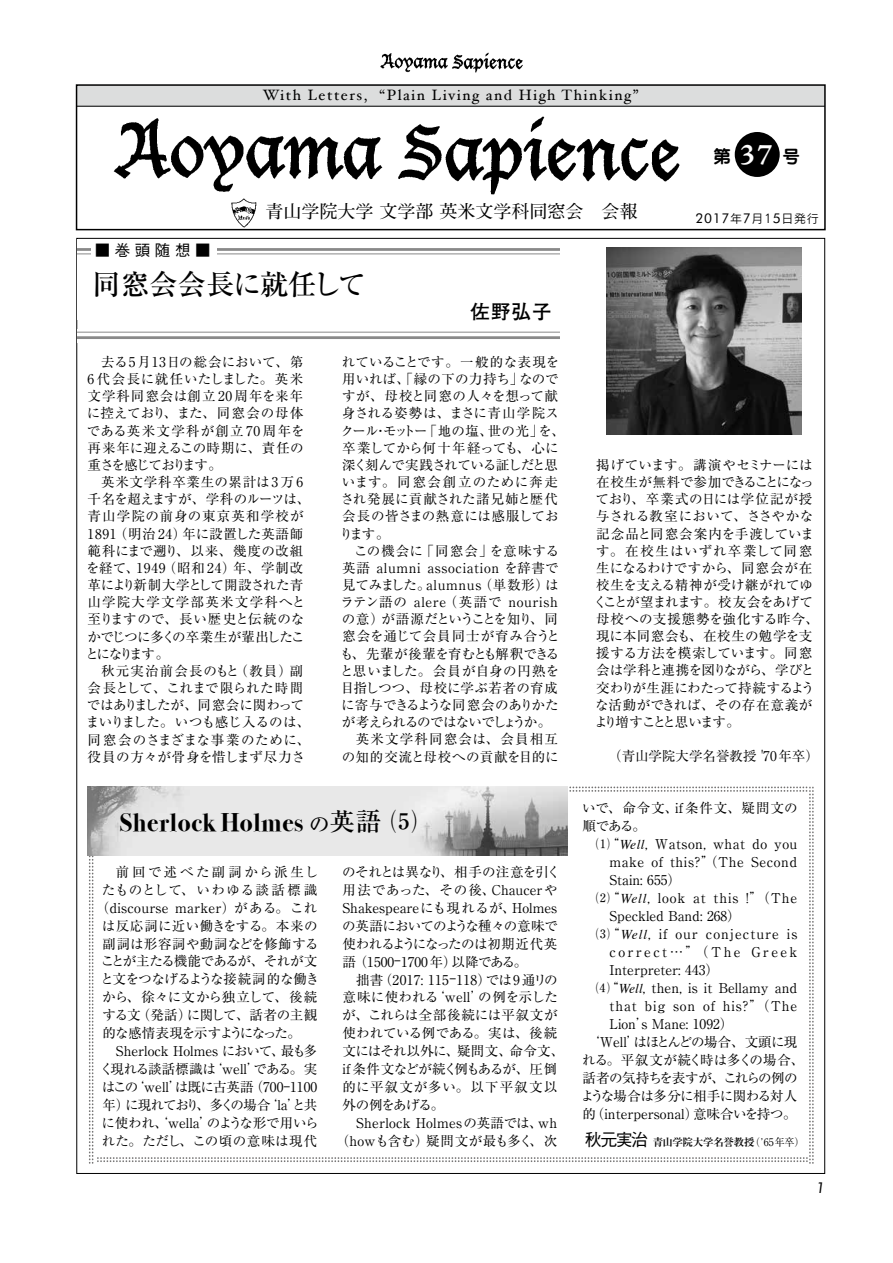
<style>
.page{position:relative;width:893px;height:1263px;background:#fff}
.page>*{position:absolute;margin:0;border:0;box-sizing:border-box;transform-origin:0 0}
.t1{font:700 30px "Adobe Jenson Pro";color:#fff}
.t2{font:500 28.5px "Ryumin Pro";letter-spacing:-.01em;color:#000}
.t3{font:700 25.5px "Bodoni Svty Two ITCTT";letter-spacing:.025em;color:#000}
.t4{font:700 19.5px "Futo Go B101 Pro";color:#000}
.t5{font:700 18px "Futo Min A101 Pro";color:#000}
.t6{font:700 17.55px "Jun 501 Pro";color:#000}
.t7{font:500 15.6px "Gothic BBB";color:#000}
.t8{font:15px "Hoefler Text";letter-spacing:.1em;color:#000}
.t9{font:italic 15px "Futura BT";color:#000}
.t10{font:13.5px/17.1px "Ryumin Pro";letter-spacing:.005em;color:#000}
.t11{font:13.5px/17.1px "Ryumin Pro";letter-spacing:.04em;color:#000}
.t12{font:13.5px/18px "Ryumin Pro";letter-spacing:.065em;color:#000}
.t13{font:13.5px "Ryumin Pro";letter-spacing:.05em;color:#000}
.t14{font:13.5px "Ryumin Pro";letter-spacing:-.02em;color:#000}
.t15{font:13.5px "Ryumin Pro";letter-spacing:-.055em;color:#000}
.t16{font:13.5px "Ryumin Pro";letter-spacing:-.03em;color:#000}
.t17{font:13.5px "Ryumin Pro";letter-spacing:.025em;color:#000}
.t18{font:13.5px "Ryumin Pro";letter-spacing:.03em;color:#000}
.t19{font:13.5px "Ryumin Pro";letter-spacing:.175em;color:#000}
.t20{font:13.5px "Ryumin Pro";letter-spacing:.075em;color:#000}
.t21{font:13.5px "Ryumin Pro";letter-spacing:-.075em;color:#000}
.t22{font:13.5px "Ryumin Pro";letter-spacing:-.035em;color:#000}
.t23{font:13.5px "Ryumin Pro";letter-spacing:-.045em;color:#000}
.t24{font:13.5px "Ryumin Pro";letter-spacing:-.105em;color:#000}
.t25{font:13.5px "Ryumin Pro";letter-spacing:-.07em;color:#000}
.t26{font:13.5px "Ryumin Pro";letter-spacing:-.025em;color:#000}
.t27{font:13.5px "Ryumin Pro";letter-spacing:-.08em;color:#000}
.t28{font:13.5px "Ryumin Pro";letter-spacing:.06em;color:#000}
.t29{font:13.5px "Ryumin Pro";letter-spacing:.07em;color:#000}
.t30{font:13.5px "Ryumin Pro";letter-spacing:.09em;color:#000}
.t31{font:13.5px "Futura BT";color:#000}
.t32{font:700 10.5px "Ryumin Pro";letter-spacing:-.025em;color:#000}
.s1{font-family:"Rodin CID M";font-size:12px}
.s2{font-family:"Ryumin Pro";font-weight:500;font-size:21px}
.s3{font-family:"Ryumin Pro";font-weight:500}
.s4{font-family:"Times";font-style:italic}
.s5{font-family:"Gothic BBB Pro";font-weight:500;font-size:16.95px}
.s6{font-weight:400}
</style>
<div class="page">
<img style="left:380px;top:52px;width:143px;height:21px">
<svg style="left:89px;top:786px;width:725px;height:378px"></svg>
<img style="left:88px;top:786px;width:479px;height:69px">
<hr style="left:78px;top:248px;width:482px;height:3px;background:#898989">
<hr style="left:78px;top:253px;width:482px;height:1px;background:#898989">
<div style="left:91px;top:241px;width:125px;height:17px;background:#fff"></div>
<hr style="left:78px;top:336px;width:482px;height:3px;background:#898989">
<hr style="left:78px;top:332px;width:482px;height:1px;background:#898989">
<div style="left:77px;top:85px;width:748px;height:21px;background:#dcdddd"></div>
<div style="left:735px;top:132px;width:45px;height:45px;background:#000;border-radius:50%"></div>
<img style="left:113px;top:116px;width:567px;height:79px">
<hr style="left:77px;top:106px;width:748px;height:1px;background:#000">
<img style="left:231px;top:198px;width:26px;height:29px">
<div style="left:76px;top:84px;width:750px;height:146px;border:2px solid #000"></div>
<img style="left:607px;top:248px;width:194px;height:186px">
<p class="t8" style="left:263px;top:86px;width:377px">With Letters, “Plain Living and High Thinking”</p>
<p class="t7" style="left:95px;top:242px;width:117px">■巻頭随想■</p>
<h3 class="t5" style="left:265px;top:197px;width:373px">青山学院大学 文学部 英米文学科同窓会　会報</h3>
<h2 class="t2" style="left:92px;top:262px;width:275px">同窓会会長に就任して</h2>
<h3 class="t4" style="left:471px;top:296px;width:82px">佐野弘子</h3>
<h1 class="t1" style="left:740px;top:138px;width:34px">37</h1>
<p class="t6" style="left:713px;top:142px;width:88px">第 　　 号</p>
<p class="t31" style="left:695px;top:210px;width:125px">2017<span class="s1">年</span>7<span class="s1">月1</span>5<span class="s1">日発行</span></p>
<p class="t10" style="left:87px;top:352px;width:219px;text-align:justify;text-indent:14px">去る5月13日の総会において、第6 代会長に就任いたしました。英米文学科同窓会は創立20周年を来年に控えており、また、同窓会の母体である英米文学科が創立70周年を再来年に迎えるこの時期に、責任の重さを感じております。</p>
<p class="t11" style="left:85px;top:473px;width:226px;text-indent:16px">英米文学科卒業生の累計は3万6千名を超えますが、学科のルーツは、青山学院の前身の東京英和学校が<br>1891（明治 24）年に設置した英語師範科にまで遡り、以来、幾度の改組を経て、1949（昭和 24）年、学制改革により新制大学として開設された青山学院大学文学部英米文学科へと至りますので、長い歴史と伝統のなかでじつに多くの卒業生が輩出したことになります。</p>
<p class="t10" style="left:86px;top:661px;width:226px;text-indent:15px">秋元実治前会長のもと（教員）副会長として、これまで限られた時間ではありましたが、同窓会に関わってまいりました。いつも感じ入るのは、同窓会のさまざまな事業のために、役員の方々が骨身を惜しまず尽力さ</p>
<p class="t10" style="left:340px;top:352px;width:227px">れていることです。一般的な表現を用いれば、「縁の下の力持ち」なのですが、母校と同窓の人々を想って献身される姿勢は、まさに青山学院スクール・モットー「地の塩、世の光」を、卒業してから何十年経っても、心に深く刻んで実践されている証しだと思います。同窓会創立のために奔走され発展に貢献された諸兄姉と歴代会長の皆さまの熱意には感服しております。</p>
<p class="t12" style="left:354px;top:541px;width:207px">この機会に「同窓会」を意味する</p>
<p class="t13" style="left:342px;top:557px;width:218px">英語 alumni association を辞書で</p>
<p class="t13" style="left:342px;top:574px;width:218px">見てみました。alumnus（単数形）は</p>
<p class="t13" style="left:341px;top:591px;width:219px">ラテン語の alere（英語で nourish</p>
<p class="t24" style="left:342px;top:609px;width:218px">の意）が語源だということを知り、同</p>
<p class="t28" style="left:342px;top:626px;width:219px">窓会を通じて会員同士が育み合うと</p>
<p class="t14" style="left:340px;top:643px;width:221px">も、先輩が後輩を育むとも解釈できる</p>
<p class="t10" style="left:340px;top:661px;width:221px">と思いました。会員が自身の円熟を</p>
<p class="t10" style="left:341px;top:678px;width:219px">目指しつつ、母校に学ぶ若者の育成</p>
<p class="t10" style="left:341px;top:696px;width:219px">に寄与できるような同窓会のありかた</p>
<p class="t25" style="left:342px;top:712px;width:211px">が考えられるのではないでしょうか。</p>
<p class="t30" style="left:356px;top:729px;width:204px">英米文学科同窓会は、会員相互</p>
<p class="t18" style="left:342px;top:746px;width:219px">の知的交流と母校への貢献を目的に</p>
<h3 class="t3" style="left:120px;top:801px;width:298px">Sherlock Holmes <span class="s2">の</span><span class="s3">英語 ⑸</span></h3>
<p class="t19" style="left:116px;top:861px;width:204px">前回で述べた副詞から派生し</p>
<p class="t29" style="left:102px;top:879px;width:217px">たものとして、いわゆる談話標識</p>
<p class="t10" style="left:96px;top:898px;width:223px">（discourse marker）がある。これ</p>
<p class="t17" style="left:102px;top:915px;width:217px">は反応詞に近い働きをする。本来の</p>
<p class="t17" style="left:102px;top:933px;width:218px">副詞は形容詞や動詞などを修飾する</p>
<p class="t15" style="left:101px;top:951px;width:218px">ことが主たる機能であるが、それが文</p>
<p class="t22" style="left:100px;top:969px;width:220px">と文をつなげるような接続詞的な働き</p>
<p class="t26" style="left:102px;top:987px;width:216px">から、徐々に文から独立して、後続</p>
<p class="t16" style="left:102px;top:1005px;width:216px">する文（発話）に関して、話者の主観</p>
<p class="t27" style="left:102px;top:1023px;width:200px">的な感情表現を示すようになった。</p>
<p class="t10" style="left:116px;top:1042px;width:203px">Sherlock Holmes において、最も多</p>
<p class="t14" style="left:100px;top:1059px;width:219px">く現れる談話標識は‘well’である。実</p>
<p class="t10" style="left:102px;top:1078px;width:217px">はこの‘well’は既に古英語（700–1100</p>
<p class="t21" style="left:102px;top:1094px;width:216px">年）に現れており、多くの場合‘la’と共</p>
<p class="t10" style="left:102px;top:1114px;width:219px">に使われ、‘wella’のような形で用いら</p>
<p class="t18" style="left:102px;top:1130px;width:217px">れた。ただし、この頃の意味は現代</p>
<p class="t10" style="left:342px;top:862px;width:220px;line-height:18px">のそれとは異なり、相手の注意を引く用法であった、その後、Chaucerや<br>Shakespeareにも現れるが、Holmesの英語においてのような種々の意味で使われるようになったのは初期近代英語 （1500–1700年）以降である。</p>
<p class="t10" style="left:342px;top:969px;width:223px;line-height:18px;text-indent:14px">拙書（2017: 115–118）では9通リの意味に使われる‘well’の例を示したが、これらは全部後続には平叙文が使われている例である。実は、後続文にはそれ以外に、疑問文、命令文、if条件文などが続く例もあるが、圧倒的に平叙文が多い。以下平叙文以外の例をあげる。</p>
<p class="t10" style="left:336px;top:1113px;width:223px;line-height:18px;text-align:right">Sherlock Holmesの英語では、wh（howも含む）疑問文が最も多く、次</p>
<p class="t10" style="left:593px;top:455px;width:227px">掲げています。講演やセミナーには在校生が無料で参加できることになっており、卒業式の日には学位記が授与される教室において、ささやかな記念品と同窓会案内を手渡しています。在校生はいずれ卒業して同窓生になるわけですから、同窓会が在校生を支える精神が受け継がれてゆくことが望まれます。校友会をあげて母校への支援態勢を強化する昨今、現に本同窓会も、在校生の勉学を支援する方法を模索しています。同窓会は学科と連携を図りながら、学びと交わりが生涯にわたって持続するような活動ができれば、その存在意義がより増すことと思います。</p>
<p class="t10" style="left:608px;top:746px;width:212px">（青山学院大学名誉教授 '70年卒）</p>
<p class="t12" style="left:582px;top:798px;width:217px">いで、命令文、if条件文、疑問文の順である。</p>
<p class="t11" style="left:596px;top:835px;width:203px">⑴“<span class="s4">Well</span>, Watson, what do you</p>
<p class="t11" style="left:610px;top:853px;width:189px">make of this?”（The Second</p>
<p class="t10" style="left:610px;top:871px;width:73px">Stain: 655）</p>
<p class="t12" style="left:596px;top:888px;width:203px">⑵“<span class="s4">Well</span>, look at this !”（The</p>
<p class="t10" style="left:610px;top:907px;width:133px">Speckled Band: 268）</p>
<p class="t20" style="left:596px;top:923px;width:203px">⑶“<span class="s4">Well</span>, if our conjecture is</p>
<p class="t19" style="left:610px;top:941px;width:189px">correct…”（The Greek</p>
<p class="t10" style="left:610px;top:960px;width:111px">Interpreter: 443）</p>
<p class="t10" style="left:596px;top:978px;width:203px">⑷“<span class="s4">Well</span>, then, is it Bellamy and</p>
<p class="t12" style="left:609px;top:996px;width:189px">that big son of his?”（The</p>
<p class="t10" style="left:609px;top:1014px;width:125px">Lion’s Mane: 1092）</p>
<p class="t15" style="left:586px;top:1031px;width:213px">‘Well’はほとんどの場合、文頭に現</p>
<p class="t10" style="left:582px;top:1050px;width:224px">れる。平叙文が続く時は多くの場合、</p>
<p class="t16" style="left:582px;top:1067px;width:217px">話者の気持ちを表すが、これらの例の</p>
<p class="t23" style="left:581px;top:1085px;width:218px">ような場合は多分に相手に関わる対人</p>
<p class="t10" style="left:582px;top:1104px;width:216px">的（interpersonal）意味合いを持つ。</p>
<p class="t32" style="left:585px;top:1134px;width:221px"><span class="s5">秋元実治</span>青山学院大学名誉教授<span class="s6">(’65年卒）</span></p>
<p class="t9" style="left:816px;top:1178px;width:10px">1</p>
</div>
